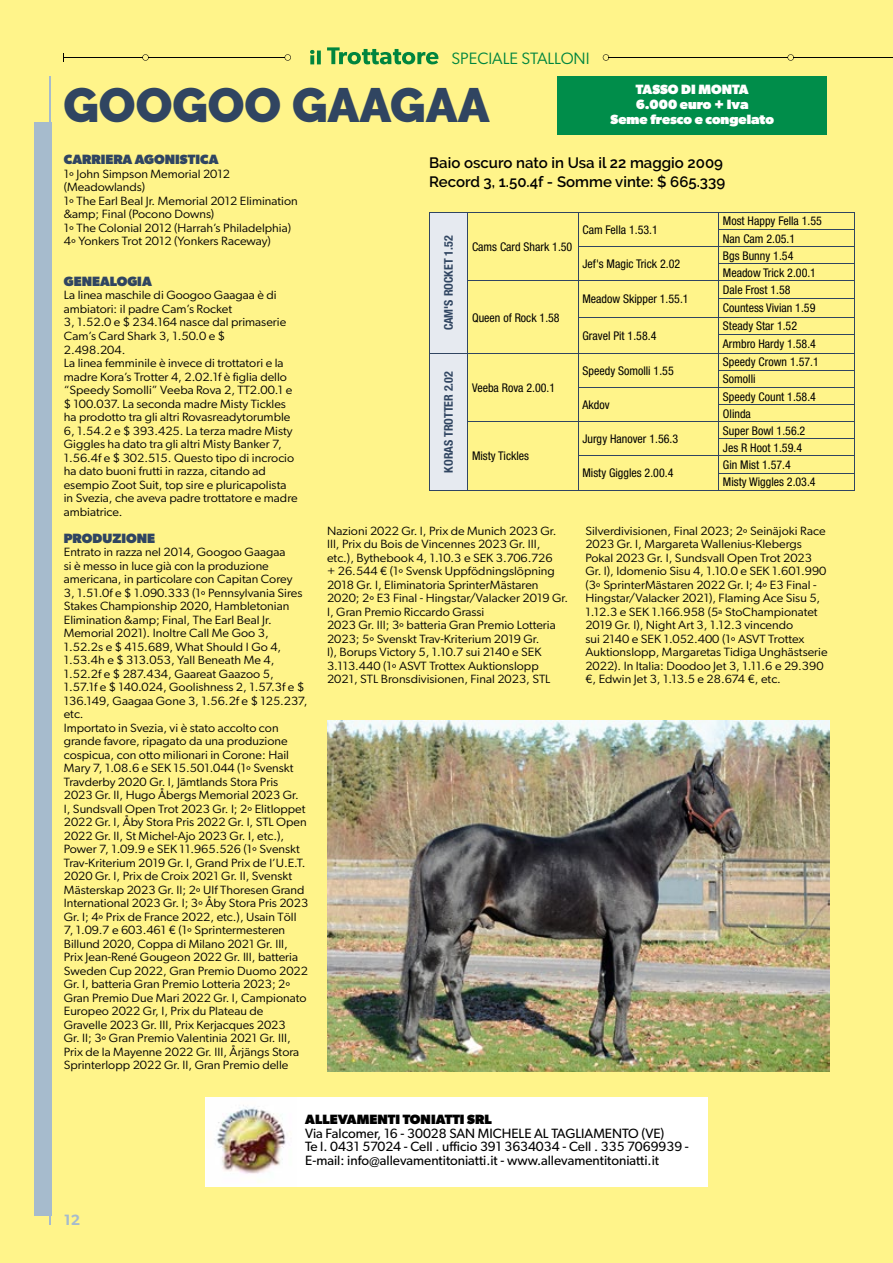
<style>
.page{position:relative;width:893px;height:1263px;background:#fff48a}
.page>*{position:absolute;margin:0;border:0;box-sizing:border-box;transform-origin:0 0}
.t1{font:900 48px "Raleway";color:#304561}
.t2{font:16.5px "Gibson";color:#00853e}
.t3{font:600 15px/19.5px "Raleway";color:#000}
.t4{font:600 15px "Gibson";color:#a6bbcd}
.t5{font:13.5px/13.5px "Gibson";color:#000}
.t6{font:800 13.5px/15px "Gibson";color:#fff;text-align:center}
.t7{font:800 13.5px "Gibson";color:#304561}
.t8{font:800 13.5px "Gibson";color:#000}
.t9{font:12px/13.5px "Gibson";color:#000;scale:1.05 1}
.t10{font:condensed 12px/17.1px "Helvetica Neue LT Std";color:#000}
.t11{font:700 condensed 12px "Helvetica Neue LT Std";color:#304561}
</style>
<div class="page">
<hr style="left:148px;top:57px;width:137px;height:1px;background:#000">
<hr style="left:609px;top:57px;width:179px;height:1px;background:#000">
<hr style="left:64px;top:57px;width:79px;height:1px;background:#000">
<hr style="left:794px;top:57px;width:99px;height:1px;background:#000">
<svg style="left:142px;top:54px;width:7px;height:7px"></svg>
<svg style="left:787px;top:54px;width:7px;height:7px"></svg>
<svg style="left:285px;top:54px;width:6px;height:7px"></svg>
<svg style="left:603px;top:54px;width:6px;height:7px"></svg>
<svg style="left:327px;top:47px;width:111px;height:17px"></svg>
<svg style="left:310px;top:50px;width:11px;height:14px"></svg>
<div style="left:34px;top:122px;width:17px;height:1093px;background:#a6bbcd"></div>
<hr style="left:50px;top:77px;width:1px;height:1148px;background:#a6bbcd">
<img style="left:327px;top:720px;width:502px;height:351px">
<div style="left:557px;top:77px;width:270px;height:58px;background:#008d4a"></div>
<hr style="left:429px;top:212px;width:39px;height:1px;background:#304561">
<hr style="left:468px;top:212px;width:110px;height:1px;background:#304561">
<hr style="left:578px;top:212px;width:141px;height:1px;background:#304561">
<hr style="left:719px;top:212px;width:136px;height:1px;background:#304561">
<hr style="left:718px;top:229px;width:137px;height:1px;background:#304561">
<hr style="left:578px;top:246px;width:141px;height:1px;background:#304561">
<hr style="left:719px;top:246px;width:136px;height:1px;background:#304561">
<hr style="left:718px;top:263px;width:137px;height:1px;background:#304561">
<hr style="left:467px;top:281px;width:111px;height:1px;background:#304561">
<hr style="left:578px;top:281px;width:141px;height:1px;background:#304561">
<hr style="left:719px;top:281px;width:136px;height:1px;background:#304561">
<hr style="left:718px;top:298px;width:137px;height:1px;background:#304561">
<hr style="left:578px;top:317px;width:141px;height:1px;background:#304561">
<hr style="left:719px;top:317px;width:136px;height:1px;background:#304561">
<hr style="left:718px;top:334px;width:137px;height:1px;background:#304561">
<hr style="left:429px;top:490px;width:39px;height:1px;background:#304561">
<hr style="left:468px;top:353px;width:110px;height:1px;background:#304561">
<hr style="left:578px;top:353px;width:141px;height:1px;background:#304561">
<hr style="left:719px;top:353px;width:136px;height:1px;background:#304561">
<hr style="left:718px;top:370px;width:137px;height:1px;background:#304561">
<hr style="left:578px;top:387px;width:141px;height:1px;background:#304561">
<hr style="left:719px;top:387px;width:136px;height:1px;background:#304561">
<hr style="left:718px;top:404px;width:137px;height:1px;background:#304561">
<hr style="left:467px;top:421px;width:111px;height:1px;background:#304561">
<div style="left:429px;top:213px;width:39px;height:277px;background:#e6eaf0"></div>
<hr style="left:468px;top:490px;width:110px;height:1px;background:#304561">
<hr style="left:578px;top:421px;width:141px;height:1px;background:#304561">
<hr style="left:719px;top:421px;width:136px;height:1px;background:#304561">
<hr style="left:718px;top:438px;width:137px;height:1px;background:#304561">
<hr style="left:578px;top:456px;width:141px;height:1px;background:#304561">
<svg style="left:578px;top:213px;width:1px;height:277px"></svg>
<hr style="left:578px;top:490px;width:141px;height:1px;background:#304561">
<hr style="left:719px;top:456px;width:136px;height:1px;background:#304561">
<hr style="left:718px;top:473px;width:137px;height:1px;background:#304561">
<svg style="left:718px;top:213px;width:1px;height:277px"></svg>
<svg style="left:854px;top:213px;width:1px;height:277px"></svg>
<hr style="left:719px;top:490px;width:136px;height:1px;background:#304561">
<div style="left:205px;top:1097px;width:502px;height:89px;background:#fff"></div>
<img style="left:216px;top:1105px;width:70px;height:77px">
<h2 class="t2" style="left:451px;top:49px;width:140px">SPECIALE STALLONI</h2>
<h1 class="t1" style="left:64px;top:77px;width:428px">GOOGOO GAAGAA</h1>
<p class="t3" style="left:429px;top:153px;width:298px">Baio oscuro nato in Usa il 22 maggio 2009<br>Record 3, 1.50.4f - Somme vinte: $ 665.339</p>
<p class="t6" style="left:611px;top:82px;width:165px">TASSO DI MONTA<br>6.000 euro + Iva<br>Seme fresco e congelato</p>
<p class="t7" style="left:64px;top:152px;width:156px">CARRIERA AGONISTICA</p>
<p class="t9" style="left:64px;top:167px;width:224px">1º John Simpson Memorial 2012 (Meadowlands)<br>1º The Earl Beal Jr. Memorial 2012 Elimination &amp;amp; Final (Pocono Downs)<br>1º The Colonial 2012 (Harrah’s Philadelphia)<br>4º Yonkers Trot 2012 (Yonkers Raceway)</p>
<p class="t7" style="left:64px;top:273px;width:90px">GENEALOGIA</p>
<p class="t9" style="left:64px;top:288px;width:224px">La linea maschile di Googoo Gaagaa è di ambiatori: il padre Cam’s Rocket<br>3, 1.52.0 e $ 234.164 nasce dal primaserie Cam’s Card Shark 3, 1.50.0 e $<br>2.498.204.<br>La linea femminile è invece di trottatori e la madre Kora’s Trotter 4, 2.02.1f è figlia dello “Speedy Somolli” Veeba Rova 2, TT2.00.1 e $ 100.037. La seconda madre Misty Tickles ha prodotto tra gli altri Rovasreadytorumble 6, 1.54.2 e $ 393.425. La terza madre Misty Giggles ha dato tra gli altri Misty Banker 7, 1.56.4f e $ 302.515. Questo tipo di incrocio ha dato buoni frutti in razza, citando ad esempio Zoot Suit, top sire e pluricapolista in Svezia, che aveva padre trottatore e madre ambiatrice.</p>
<p class="t7" style="left:64px;top:530px;width:93px">PRODUZIONE</p>
<p class="t9" style="left:64px;top:545px;width:234px">Entrato in razza nel 2014, Googoo Gaagaa<br>si è messo in luce già con la produzione americana, in particolare con Capitan Corey<br>3, 1.51.0f e $ 1.090.333 (1º Pennsylvania Sires Stakes Championship 2020, Hambletonian Elimination &amp;amp; Final, The Earl Beal Jr.<br>Memorial 2021). Inoltre Call Me Goo 3, 1.52.2s e $ 415.689, What Should I Go 4, 1.53.4h e $ 313.053, Yall Beneath Me 4, 1.52.2f e $ 287.434, Gaareat Gaazoo 5, 1.57.1f e $ 140.024, Goolishness 2, 1.57.3f e $ 136.149, Gaagaa Gone 3, 1.56.2f e $ 125.237, etc.<br>Importato in Svezia, vi è stato accolto con grande favore, ripagato da una produzione cospicua, con otto milionari in Corone: Hail Mary 7, 1.08.6 e SEK 15.501.044 (1º Svenskt Travderby 2020 Gr. I, Jämtlands Stora Pris 2023 Gr. II, Hugo Åbergs Memorial 2023 Gr.<br>I, Sundsvall Open Trot 2023 Gr. I; 2º Elitloppet 2022 Gr. I, Åby Stora Pris 2022 Gr. I, STL Open 2022 Gr. II, St Michel-Ajo 2023 Gr. I, etc.), Power 7, 1.09.9 e SEK 11.965.526 (1º Svenskt Trav-Kriterium 2019 Gr. I, Grand Prix de l’U.E.T.<br>2020 Gr. I, Prix de Croix 2021 Gr. II, Svenskt Mästerskap 2023 Gr. II; 2º Ulf Thoresen Grand International 2023 Gr. I; 3º Åby Stora Pris 2023<br>Gr. I; 4º Prix de France 2022, etc.), Usain Töll 7, 1.09.7 e 603.461 € (1º Sprintermesteren Billund 2020, Coppa di Milano 2021 Gr. III, Prix Jean-René Gougeon 2022 Gr. III, batteria Sweden Cup 2022, Gran Premio Duomo 2022<br>Gr. I, batteria Gran Premio Lotteria 2023; 2º Gran Premio Due Mari 2022 Gr. I, Campionato Europeo 2022 Gr, I, Prix du Plateau de Gravelle 2023 Gr. III, Prix Kerjacques 2023<br>Gr. II; 3º Gran Premio Valentinia 2021 Gr. III, Prix de la Mayenne 2022 Gr. III, Årjängs Stora Sprinterlopp 2022 Gr. II, Gran Premio delle</p>
<p class="t10" style="left:582px;top:221px;width:77px">Cam Fella 1.53.1</p>
<p class="t10" style="left:723px;top:213px;width:101px">Most Happy Fella 1.55<br>Nan Cam 2.05.1</p>
<p class="t10" style="left:582px;top:255px;width:99px">Jef's Magic Trick 2.02</p>
<p class="t10" style="left:723px;top:247px;width:95px">Bgs Bunny 1.54<br>Meadow Trick 2.00.1</p>
<p class="t11" style="left:441px;top:330px;width:96px;rotate:-90deg">CAM'S ROCKET 1.52</p>
<p class="t10" style="left:472px;top:238px;width:102px">Cams Card Shark 1.50</p>
<p class="t10" style="left:582px;top:290px;width:108px">Meadow Skipper 1.55.1</p>
<p class="t10" style="left:723px;top:280px;width:94px;line-height:18.1px">Dale Frost 1.58<br>Countess Vivian 1.59</p>
<p class="t10" style="left:582px;top:327px;width:75px">Gravel Pit 1.58.4</p>
<p class="t10" style="left:723px;top:317px;width:95px;line-height:18.1px">Steady Star 1.52<br>Armbro Hardy 1.58.4</p>
<p class="t10" style="left:472px;top:309px;width:89px">Queen of Rock 1.58</p>
<p class="t10" style="left:582px;top:362px;width:93px">Speedy Somolli 1.55</p>
<p class="t10" style="left:723px;top:353px;width:97px">Speedy Crown 1.57.1<br>Somolli</p>
<p class="t10" style="left:582px;top:396px;width:29px">Akdov</p>
<p class="t10" style="left:723px;top:388px;width:95px">Speedy Count 1.58.4<br>Olinda</p>
<p class="t11" style="left:441px;top:472px;width:103px;rotate:-90deg">KORAS TROTTER 2.02</p>
<p class="t10" style="left:472px;top:379px;width:85px">Veeba Rova 2.00.1</p>
<p class="t10" style="left:582px;top:430px;width:97px">Jurgy Hanover 1.56.3</p>
<p class="t10" style="left:723px;top:422px;width:84px">Super Bowl 1.56.2<br>Jes R Hoot 1.59.4</p>
<p class="t10" style="left:582px;top:464px;width:92px">Misty Giggles 2.00.4</p>
<p class="t10" style="left:723px;top:456px;width:94px">Gin Mist 1.57.4<br>Misty Wiggles 2.03.4</p>
<p class="t10" style="left:472px;top:447px;width:59px">Misty Tickles</p>
<p class="t9" style="left:327px;top:524px;width:231px">Nazioni 2022 Gr. I, Prix de Munich 2023 Gr.<br>III, Prix du Bois de Vincennes 2023 Gr. III, etc.), Bythebook 4, 1.10.3 e SEK 3.706.726<br>+ 26.544 € (1º Svensk Uppfödningslöpning 2018 Gr. I, Eliminatoria SprinterMästaren 2020; 2º E3 Final - Hingstar/Valacker 2019 Gr.<br>I, Gran Premio Riccardo Grassi<br>2023 Gr. III; 3º batteria Gran Premio Lotteria 2023; 5º Svenskt Trav-Kriterium 2019 Gr.<br>I), Borups Victory 5, 1.10.7 sui 2140 e SEK 3.113.440 (1º ASVT Trottex Auktionslopp 2021, STL Bronsdivisionen, Final 2023, STL</p>
<p class="t9" style="left:585px;top:524px;width:232px">Silverdivisionen, Final 2023; 2º Seinäjoki Race 2023 Gr. I, Margareta Wallenius-Klebergs Pokal 2023 Gr. I, Sundsvall Open Trot 2023<br>Gr. I), Idomenio Sisu 4, 1.10.0 e SEK 1.601.990 (3º SprinterMästaren 2022 Gr. I; 4º E3 Final - Hingstar/Valacker 2021), Flaming Ace Sisu 5, 1.12.3 e SEK 1.166.958 (5ª StoChampionatet 2019 Gr. I), Night Art 3, 1.12.3 vincendo<br>sui 2140 e SEK 1.052.400 (1º ASVT Trottex Auktionslopp, Margaretas Tidiga Unghästserie 2022). In Italia: Doodoo Jet 3, 1.11.6 e 29.390 €, Edwin Jet 3, 1.13.5 e 28.674 €, etc.</p>
<p class="t4" style="left:64px;top:1211px;width:18px">12</p>
<p class="t8" style="left:305px;top:1112px;width:188px">ALLEVAMENTI TONIATTI SRL</p>
<p class="t5" style="left:305px;top:1126px;width:385px">Via Falcomer, 16 - 30028 SAN MICHELE AL TAGLIAMENTO (VE)<br>Te l. 0431 57024 - Cell . ufficio 391 3634034 - Cell . 335 7069939 -<br>E-mail: info@allevamentitoniatti.it - www.allevamentitoniatti.it</p>
</div>
